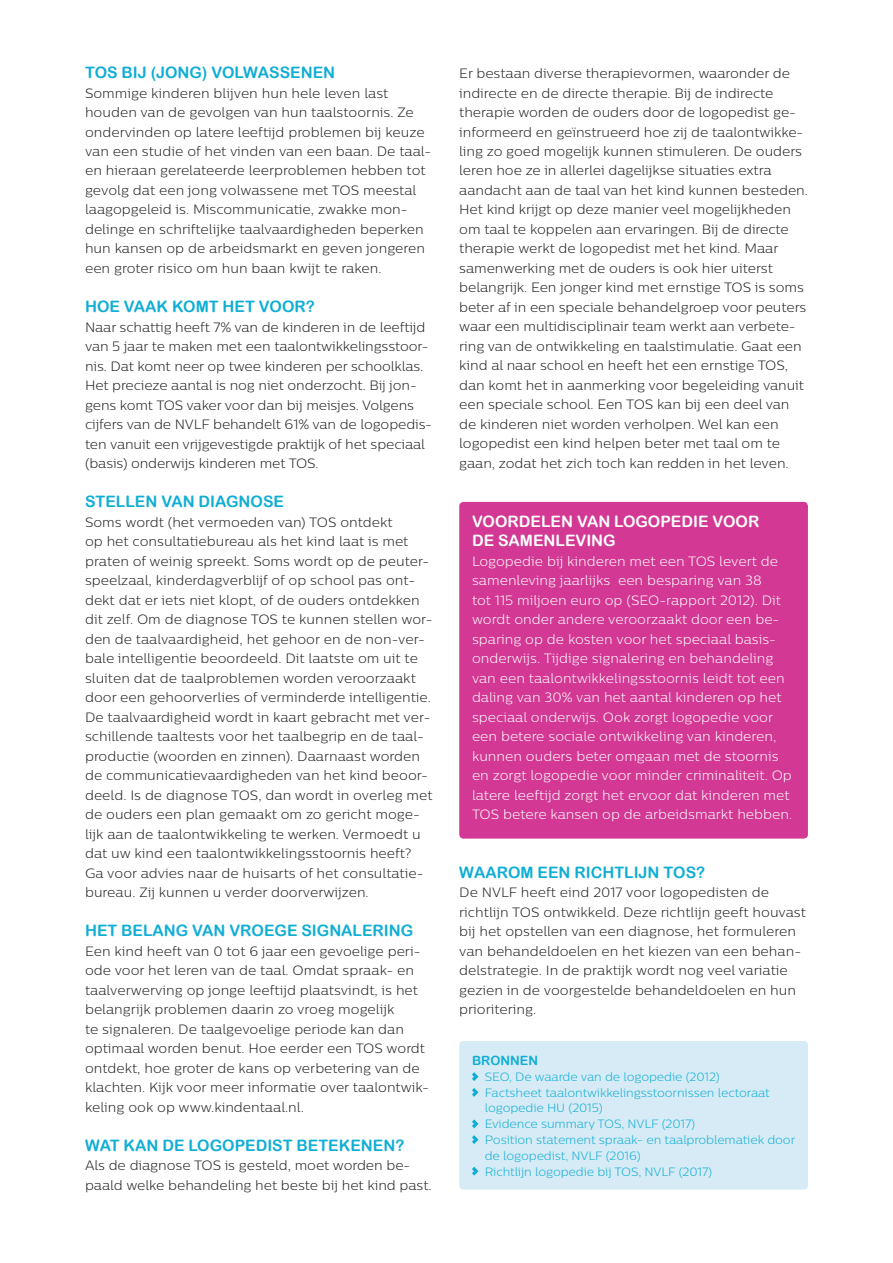
<style>
.page{position:relative;width:893px;height:1263px;background:#fff}
.page>*{position:absolute;margin:0;border:0;box-sizing:border-box;transform-origin:0 0}
.t1{font:15.75px "Arial Rounded MT Bold";color:#10aed4}
.t2{font:15.75px/19.5px "Arial Rounded MT Bold";color:#fff}
.t3{font:300 13.5px/19.5px "Centrale Sans Pro";letter-spacing:-.005em;color:#231f20}
.t4{font:300 13.5px/19.5px "Centrale Sans Pro";color:#fff}
.t5{font:12.75px "Arial Rounded MT Bold";color:#10aed4}
.t6{font:300 12px/15.8px "Centrale Sans Pro";letter-spacing:-.01em;color:#10aed4}
</style>
<div class="page">
<div style="left:459px;top:1041px;width:349px;height:149px;background:#d6ebf5;border-radius:4px"></div>
<svg style="left:472px;top:1072px;width:6px;height:9px"></svg>
<svg style="left:472px;top:1088px;width:6px;height:9px"></svg>
<svg style="left:472px;top:1119px;width:6px;height:9px"></svg>
<svg style="left:472px;top:1135px;width:6px;height:9px"></svg>
<svg style="left:472px;top:1167px;width:6px;height:8px"></svg>
<div style="left:459px;top:502px;width:349px;height:337px;background:#d23894;border-radius:4px"></div>
<p class="t1" style="left:85px;top:63px;width:252px">TOS BIJ (JONG) VOLWASSENEN</p>
<p class="t3" style="left:85px;top:83px;width:348px">Sommige kinderen blijven hun hele leven last houden van de gevolgen van hun taalstoornis. Ze ondervinden op latere leeftijd problemen bij keuze van een studie of het vinden van een baan. De taal&shy;en hieraan gerelateerde leerproblemen hebben tot gevolg dat een jong volwassene met TOS meestal laagopgeleid is. Miscommunicatie, zwakke mon&shy;delinge en schriftelijke taalvaardigheden beperken hun kansen op de arbeidsmarkt en geven jongeren een groter risico om hun baan kwijt te raken.</p>
<p class="t1" style="left:85px;top:297px;width:231px">HOE VAAK KOMT HET VOOR?</p>
<p class="t3" style="left:85px;top:317px;width:348px">Naar schattig heeft 7% van de kinderen in de leeftijd van 5 jaar te maken met een taalontwikkelingsstoor&shy;nis. Dat komt neer op twee kinderen per schoolklas.<br>Het precieze aantal is nog niet onderzocht. Bij jon&shy;gens komt TOS vaker voor dan bij meisjes. Volgens cijfers van de NVLF behandelt 61% van de logopedis&shy;ten vanuit een vrijgevestigde praktijk of het speciaal (basis) onderwijs kinderen met TOS.</p>
<p class="t1" style="left:85px;top:492px;width:201px">STELLEN VAN DIAGNOSE</p>
<p class="t3" style="left:85px;top:512px;width:349px">Soms wordt (het vermoeden van) TOS ontdekt<br>op het consultatiebureau als het kind laat is met praten of weinig spreekt. Soms wordt op de peuter&shy;speelzaal, kinderdagverblijf of op school pas ont&shy;dekt dat er iets niet klopt, of de ouders ontdekken dit zelf. Om de diagnose TOS te kunnen stellen wor&shy;den de taalvaardigheid, het gehoor en de non-ver&shy;bale intelligentie beoordeeld. Dit laatste om uit te sluiten dat de taalproblemen worden veroorzaakt door een gehoorverlies of verminderde intelligentie.<br>De taalvaardigheid wordt in kaart gebracht met ver&shy;schillende taaltests voor het taalbegrip en de taal&shy;productie (woorden en zinnen). Daarnaast worden de communicatievaardigheden van het kind beoor&shy;deeld. Is de diagnose TOS, dan wordt in overleg met de ouders een plan gemaakt om zo gericht moge&shy;lijk aan de taalontwikkeling te werken. Vermoedt u dat uw kind een taalontwikkelingsstoornis heeft?<br>Ga voor advies naar de huisarts of het consultatie&shy;bureau. Zij kunnen u verder doorverwijzen.</p>
<p class="t1" style="left:85px;top:921px;width:330px">HET BELANG VAN VROEGE SIGNALERING</p>
<p class="t3" style="left:85px;top:941px;width:346px">Een kind heeft van 0 tot 6 jaar een gevoelige peri&shy;ode voor het leren van de taal. Omdat spraak- en taalverwerving op jonge leeftijd plaatsvindt, is het belangrijk problemen daarin zo vroeg mogelijk<br>te signaleren. De taalgevoelige periode kan dan optimaal worden benut. Hoe eerder een TOS wordt ontdekt, hoe groter de kans op verbetering van de klachten. Kijk voor meer informatie over taalontwik&shy;keling ook op www.kindentaal.nl.</p>
<p class="t1" style="left:85px;top:1136px;width:321px">WAT KAN DE LOGOPEDIST BETEKENEN?</p>
<p class="t3" style="left:85px;top:1155px;width:348px">Als de diagnose TOS is gesteld, moet worden be&shy;paald welke behandeling het beste bij het kind past.</p>
<p class="t3" style="left:459px;top:63px;width:350px">Er bestaan diverse therapievormen, waaronder de indirecte en de directe therapie. Bij de indirecte therapie worden de ouders door de logopedist ge&shy;ïnformeerd en geïnstrueerd hoe zij de taalontwikke&shy;ling zo goed mogelijk kunnen stimuleren. De ouders leren hoe ze in allerlei dagelijkse situaties extra aandacht aan de taal van het kind kunnen besteden.<br>Het kind krijgt op deze manier veel mogelijkheden om taal te koppelen aan ervaringen. Bij de directe therapie werkt de logopedist met het kind. Maar samenwerking met de ouders is ook hier uiterst belangrijk. Een jonger kind met ernstige TOS is soms beter af in een speciale behandelgroep voor peuters waar een multidisciplinair team werkt aan verbete&shy;ring van de ontwikkeling en taalstimulatie. Gaat een kind al naar school en heeft het een ernstige TOS, dan komt het in aanmerking voor begeleiding vanuit een speciale school. Een TOS kan bij een deel van de kinderen niet worden verholpen. Wel kan een logopedist een kind helpen beter met taal om te gaan, zodat het zich toch kan redden in het leven.</p>
<p class="t2" style="left:472px;top:511px;width:289px">VOORDELEN VAN LOGOPEDIE VOOR<br>DE SAMENLEVING</p>
<p class="t4" style="left:472px;top:551px;width:322px">Logopedie bij kinderen met een TOS levert de samenleving jaarlijks een besparing van 38<br>tot 115 miljoen euro op (SEO-rapport 2012). Dit wordt onder andere veroorzaakt door een be&shy;sparing op de kosten voor het speciaal basis&shy;onderwijs. Tijdige signalering en behandeling van een taalontwikkelingsstoornis leidt tot een daling van 30% van het aantal kinderen op het speciaal onderwijs. Ook zorgt logopedie voor een betere sociale ontwikkeling van kinderen, kunnen ouders beter omgaan met de stoornis en zorgt logopedie voor minder criminaliteit. Op latere leeftijd zorgt het ervoor dat kinderen met TOS betere kansen op de arbeidsmarkt hebben.</p>
<p class="t1" style="left:459px;top:863px;width:247px">WAAROM EEN RICHTLIJN TOS?</p>
<p class="t3" style="left:459px;top:882px;width:348px">De NVLF heeft eind 2017 voor logopedisten de richtlijn TOS ontwikkeld. Deze richtlijn geeft houvast bij het opstellen van een diagnose, het formuleren van behandeldoelen en het kiezen van een behan&shy;delstrategie. In de praktijk wordt nog veel variatie gezien in de voorgestelde behandeldoelen en hun prioritering.</p>
<p class="t5" style="left:472px;top:1053px;width:68px">BRONNEN</p>
<p class="t6" style="left:485px;top:1069px;width:312px">SEO, De waarde van de logopedie (2012)<br>Factsheet taalontwikkelingsstoornissen lectoraat logopedie HU (2015)<br>Evidence summary TOS, NVLF (2017)<br>Position statement spraak- en taalproblematiek door de logopedist, NVLF (2016)<br>Richtlijn logopedie bij TOS, NVLF (2017)</p>
</div>
